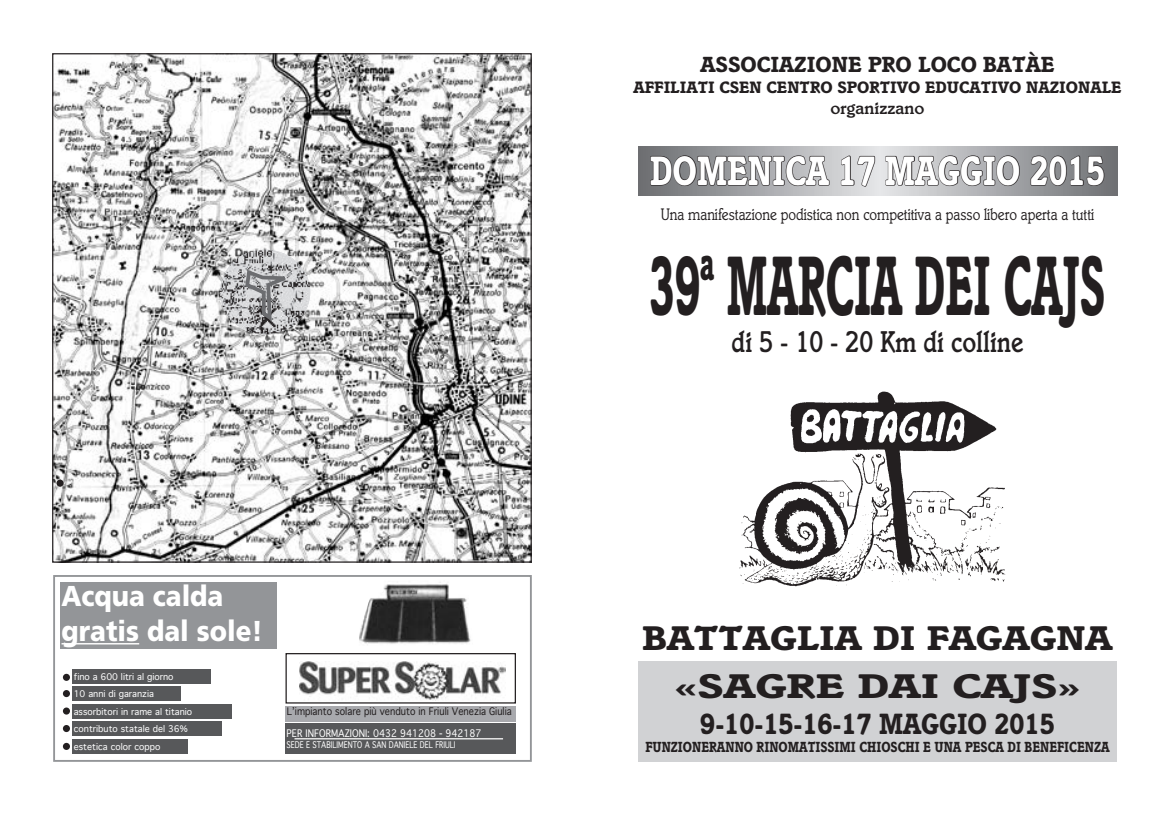
<style>
.page{position:relative;width:1170px;height:815px;background:#fff}
.page>*{position:absolute;margin:0;border:0;box-sizing:border-box;transform-origin:0 0}
.t1{font:700 86.25px "Italia";color:#231f20;scale:.53 1}
.t2{font:700 42px "Italia";color:#fff;scale:.81 1}
.t3{font:700 35px "Italia";color:#231f20;scale:1.15 1}
.t4{font:700 35px "Italia";color:#231f20;scale:1.35 1}
.t5{font:500 30.75px "Italia";color:#231f20;scale:.81 1}
.t6{font:700 30px "Italia";color:#231f20;scale:.9 1}
.t7{font:900 28.75px "Frutiger";color:#fff;scale:.9 1}
.t8{font:700 22.38px "Italia";color:#231f20}
.t9{font:500 17.88px "Italia";color:#231f20}
.t10{font:17.12px "Italia";color:#231f20;scale:.8 1}
.t11{font:700 16.88px "Italia";color:#231f20}
.t12{font:700 15px "Italia";color:#231f20;scale:.85 1}
.t13{font:10px "Geneva";color:#231f20;scale:.9 1}
.t14{font:10px "Geneva";color:#fff;scale:.9 1}
.t15{font:8.75px "Geneva";color:#fff}
.t16{font:8.75px "Geneva";color:#fff;scale:.8 1}
</style>
<div class="page">
<div style="left:53px;top:575px;width:478px;height:187px;background:#fff;border:2px solid #939598"></div>
<div style="left:638px;top:661px;width:478px;height:101px;background:#d1d2d4"></div>
<img style="left:739px;top:391px;width:267px;height:196px">
<svg style="left:638px;top:147px;width:478px;height:48px;background:#a6a8aa"></svg>
<img style="left:54px;top:55px;width:475px;height:506px">
<img style="left:220px;top:250px;width:90px;height:84px">
<svg style="left:243px;top:116px;width:59px;height:207px"></svg>
<div style="left:60px;top:583px;width:217px;height:66px;background:#939598"></div>
<hr style="left:61px;top:643px;width:78px;height:1px;background:#fff">
<img style="left:359px;top:582px;width:112px;height:62px">
<img style="left:299px;top:661px;width:207px;height:40px">
<div style="left:285px;top:653px;width:231px;height:51px;border:1px solid #231f20"></div>
<div style="left:285px;top:706px;width:231px;height:15px;background:#a8a9ad"></div>
<div style="left:285px;top:723px;width:231px;height:31px;background:#57585a"></div>
<hr style="left:294px;top:738px;width:209px;height:1px;background:#fff">
<div style="left:63px;top:674px;width:7px;height:7px;background:#231f20;border-radius:50%"></div>
<div style="left:73px;top:669px;width:138px;height:14px;background:#57585a"></div>
<div style="left:73px;top:687px;width:108px;height:14px;background:#57585a"></div>
<div style="left:73px;top:704px;width:159px;height:15px;background:#57585a"></div>
<div style="left:73px;top:722px;width:148px;height:14px;background:#57585a"></div>
<div style="left:73px;top:740px;width:115px;height:14px;background:#57585a"></div>
<div style="left:56px;top:480px;width:8px;height:7px;background:#231f20;border-radius:50%"></div>
<div style="left:63px;top:690px;width:7px;height:7px;background:#231f20;border-radius:50%"></div>
<div style="left:63px;top:725px;width:7px;height:7px;background:#231f20;border-radius:50%"></div>
<div style="left:63px;top:743px;width:7px;height:7px;background:#231f20;border-radius:50%"></div>
<div style="left:63px;top:707px;width:7px;height:8px;background:#231f20;border-radius:50%"></div>
<svg style="left:649px;top:155px;width:181px;height:32px;background:#7e7e81"></svg>
<svg style="left:840px;top:155px;width:35px;height:32px"></svg>
<svg style="left:884px;top:155px;width:136px;height:32px;background:#99989b"></svg>
<svg style="left:1029px;top:155px;width:75px;height:32px;background:#6f7073"></svg>
<p class="t7" style="left:61px;top:579px;width:181px">Acqua calda</p>
<p class="t7" style="left:61px;top:613px;width:225px">gratis dal sole!</p>
<p class="t15" style="left:74px;top:669px;width:101px">fino a 600 litri al giorno</p>
<p class="t15" style="left:74px;top:687px;width:82px">10 anni di garanzia</p>
<p class="t15" style="left:74px;top:704px;width:120px">assorbitori in rame al titanio</p>
<p class="t15" style="left:74px;top:722px;width:115px">contributo statale del 36%</p>
<p class="t15" style="left:74px;top:739px;width:88px">estetica color coppo</p>
<p class="t13" style="left:287px;top:703px;width:251px">L’impianto solare più venduto in Friuli Venezia Giulia</p>
<p class="t14" style="left:286px;top:725px;width:218px">PER INFORMAZIONI: 0432 941208 - 942187</p>
<p class="t16" style="left:286px;top:737px;width:213px">SEDE E STABILIMENTO A SAN DANIELE DEL FRIULI</p>
<p class="t8" style="left:700px;top:51px;width:355px">ASSOCIAZIONE PRO LOCO BATÀE</p>
<p class="t11" style="left:633px;top:77px;width:489px">AFFILIATI CSEN CENTRO SPORTIVO EDUCATIVO NAZIONALE</p>
<p class="t9" style="left:830px;top:98px;width:96px">organizzano</p>
<p class="t2" style="left:650px;top:145px;width:563px">DOMENICA 17 MAGGIO 2015</p>
<p class="t10" style="left:660px;top:204px;width:543px">Una manifestazione podistica non competitiva a passo libero aperta a tutti</p>
<p class="t1" style="left:649px;top:232px;width:861px">39ª MARCIA DEI CAJS</p>
<p class="t5" style="left:731px;top:323px;width:362px">di 5 - 10 - 20 Km di colline</p>
<p class="t3" style="left:642px;top:617px;width:410px">BATTAGLIA DI FAGAGNA</p>
<p class="t4" style="left:673px;top:665px;width:303px">«SAGRE DAI CAJS»</p>
<p class="t6" style="left:700px;top:706px;width:395px">9-10-15-16-17 MAGGIO 2015</p>
<p class="t12" style="left:645px;top:738px;width:547px">FUNZIONERANNO RINOMATISSIMI CHIOSCHI E UNA PESCA DI BENEFICENZA</p>
</div>
